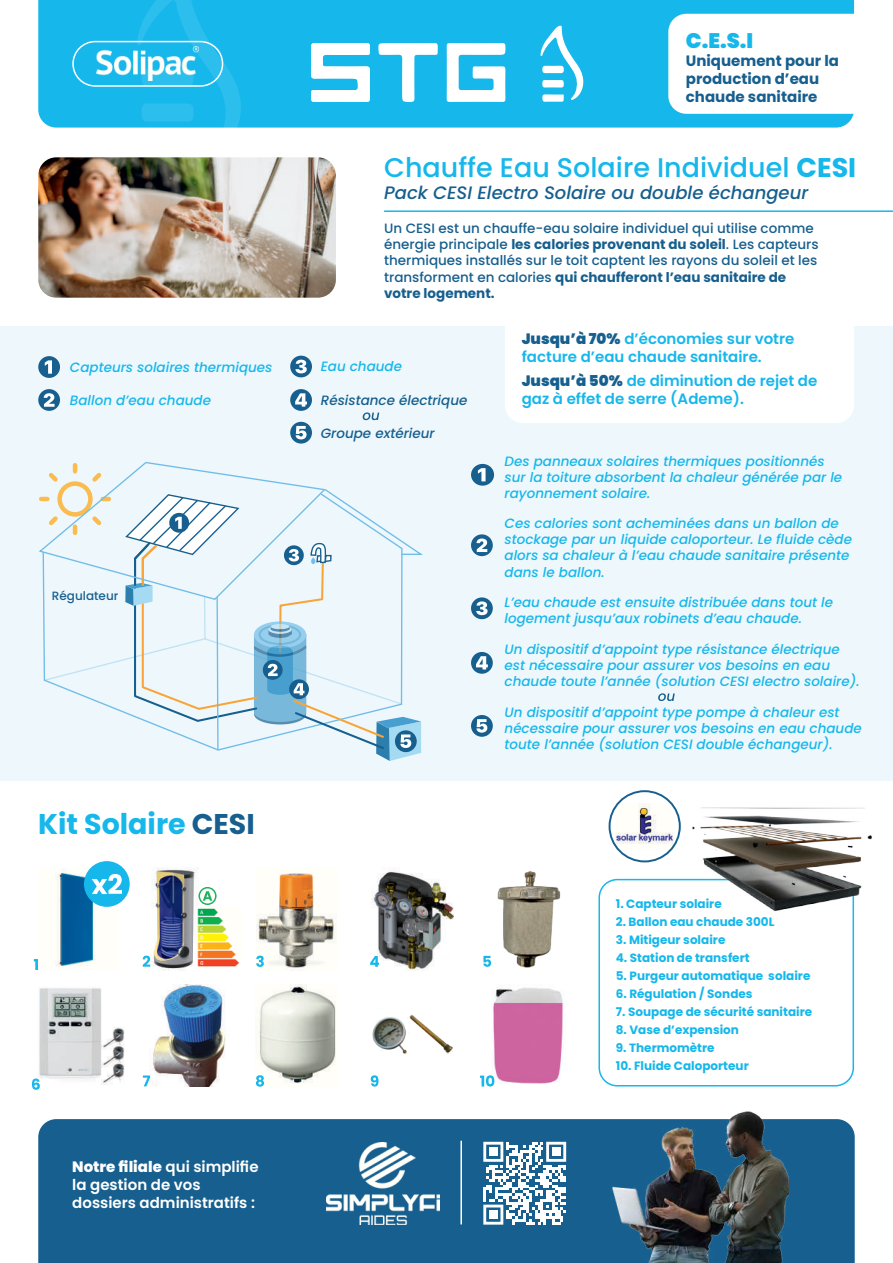
<style>
.page{position:relative;width:893px;height:1263px;background:#fff}
.page>*{position:absolute;margin:0;border:0;box-sizing:border-box;transform-origin:0 0}
.t1{font:700 28.5px "Poppins";color:#16b7eb}
.t2{font:500 27px "Poppins";color:#16b7eb}
.t3{font:900 21px "Poppins";color:#16b7eb}
.t4{font:italic 500 18px "Poppins";color:#165f8e}
.t5{font:600 15px/18px "Poppins";color:#16b7eb}
.t6{font:600 15px/18px "Poppins";color:#fff}
.t7{font:700 15px/18px "Poppins";color:#165f8e}
.t8{font:italic 500 13.5px/16.2px "Poppins";color:#16b7eb}
.t9{font:500 13.5px/16.2px "Poppins";color:#165f8e}
.t10{font:italic 500 13.5px "Poppins";color:#165f8e}
.t11{font:700 12px "Poppins";color:#16b7eb}
.t12{font:500 12px "Poppins";color:#165f8e}
.s1{color:#165f8e}
.s2{font-weight:800}
.s3{font-weight:700}
.s4{font-weight:900;color:#165f8e}
</style>
<div class="page">
<div style="left:38px;top:0;width:816px;height:128px;background:#16b7eb"></div>
<div style="left:0;top:327px;width:893px;height:454px;background:#eef8fc"></div>
<hr style="left:384px;top:210px;width:509px;height:2px;background:#16b7eb">
<div style="left:598px;top:879px;width:256px;height:207px;border:2px solid #16b7eb;border-radius:18px"></div>
<svg style="left:668px;top:14px;width:186px;height:100px"></svg>
<img style="left:38px;top:157px;width:298px;height:141px">
<img style="left:39px;top:988px;width:86px;height:96px">
<img style="left:150px;top:984px;width:76px;height:102px">
<img style="left:256px;top:984px;width:80px;height:100px">
<img style="left:372px;top:1014px;width:81px;height:40px">
<img style="left:493px;top:987px;width:71px;height:97px">
<div style="left:38px;top:356px;width:22px;height:22px;background:#165f8e;border-radius:50%"></div>
<svg style="left:45px;top:360px;width:7px;height:14px"></svg>
<div style="left:290px;top:356px;width:22px;height:21px;background:#165f8e;border-radius:50%"></div>
<svg style="left:295px;top:360px;width:12px;height:13px"></svg>
<div style="left:38px;top:389px;width:22px;height:22px;background:#165f8e;border-radius:50%"></div>
<svg style="left:44px;top:393px;width:11px;height:14px"></svg>
<div style="left:290px;top:389px;width:22px;height:22px;background:#165f8e;border-radius:50%"></div>
<svg style="left:295px;top:393px;width:12px;height:14px"></svg>
<img style="left:658px;top:793px;width:214px;height:139px">
<svg style="left:137px;top:0;width:105px;height:158px"></svg>
<svg style="left:447px;top:43px;width:59px;height:59px"></svg>
<svg style="left:378px;top:43px;width:61px;height:59px"></svg>
<svg style="left:540px;top:25px;width:44px;height:78px"></svg>
<svg style="left:310px;top:43px;width:61px;height:59px"></svg>
<div style="left:72px;top:41px;width:151px;height:46px;border:2px solid #fff;border-radius:22px"></div>
<img style="left:97px;top:47px;width:102px;height:34px">
<div style="left:505px;top:309px;width:349px;height:114px;background:#fff;border-radius:18px"></div>
<svg style="left:609px;top:791px;width:71px;height:70px"></svg>
<img style="left:616px;top:803px;width:58px;height:46px">
<div style="left:609px;top:790px;width:72px;height:72px;border:2px solid #165f8e;border-radius:50%"></div>
<div style="left:471px;top:464px;width:23px;height:22px;background:#165f8e;border-radius:50%"></div>
<svg style="left:478px;top:468px;width:8px;height:13px"></svg>
<div style="left:471px;top:534px;width:22px;height:22px;background:#165f8e;border-radius:50%"></div>
<svg style="left:476px;top:538px;width:11px;height:14px"></svg>
<svg style="left:471px;top:597px;width:22px;height:22px"></svg>
<svg style="left:476px;top:601px;width:12px;height:14px"></svg>
<div style="left:471px;top:652px;width:22px;height:22px;background:#165f8e;border-radius:50%"></div>
<svg style="left:476px;top:656px;width:12px;height:13px"></svg>
<svg style="left:290px;top:422px;width:22px;height:22px"></svg>
<svg style="left:296px;top:426px;width:11px;height:13px"></svg>
<div style="left:471px;top:715px;width:22px;height:22px;background:#165f8e;border-radius:50%"></div>
<svg style="left:476px;top:719px;width:11px;height:14px"></svg>
<svg style="left:363px;top:412px;width:16px;height:8px"></svg>
<svg style="left:658px;top:693px;width:17px;height:8px"></svg>
<svg style="left:32px;top:1078px;width:8px;height:12px"></svg>
<svg style="left:143px;top:1075px;width:7px;height:11px"></svg>
<svg style="left:256px;top:1075px;width:8px;height:12px"></svg>
<svg style="left:371px;top:1075px;width:7px;height:11px"></svg>
<svg style="left:480px;top:1075px;width:14px;height:11px"></svg>
<img style="left:55px;top:868px;width:63px;height:99px">
<img style="left:153px;top:868px;width:45px;height:102px">
<img style="left:371px;top:871px;width:83px;height:99px">
<img style="left:497px;top:871px;width:64px;height:97px">
<div style="left:84px;top:861px;width:46px;height:46px;background:#16b7eb;border-radius:50%"></div>
<svg style="left:92px;top:874px;width:30px;height:20px"></svg>
<img style="left:198px;top:908px;width:42px;height:59px">
<img style="left:256px;top:873px;width:81px;height:96px">
<svg style="left:203px;top:891px;width:9px;height:10px"></svg>
<div style="left:198px;top:887px;width:19px;height:18px;border:2px solid #21b15f;border-radius:50%"></div>
<svg style="left:34px;top:959px;width:4px;height:11px"></svg>
<svg style="left:370px;top:956px;width:9px;height:11px"></svg>
<svg style="left:483px;top:956px;width:8px;height:11px"></svg>
<svg style="left:143px;top:955px;width:7px;height:12px"></svg>
<svg style="left:256px;top:955px;width:8px;height:12px"></svg>
<svg style="left:39px;top:462px;width:384px;height:299px"></svg>
<div style="left:38px;top:1119px;width:817px;height:144px;background:#165f8e"></div>
<svg style="left:483px;top:1142px;width:69px;height:83px"></svg>
<div style="left:489px;top:1147px;width:9px;height:9px;background:#fff"></div>
<div style="left:489px;top:1210px;width:9px;height:9px;background:#fff"></div>
<img style="left:327px;top:1142px;width:112px;height:82px">
<hr style="left:460px;top:1141px;width:2px;height:83px;background:#fff">
<img style="left:552px;top:1111px;width:237px;height:152px">
<p class="t8" style="left:70px;top:359px;width:204px">Capteurs solaires thermiques</p>
<p class="t8" style="left:70px;top:392px;width:143px">Ballon d’eau chaude</p>
<p class="t12" style="left:52px;top:589px;width:68px">Régulateur</p>
<h1 class="t1" style="left:38px;top:807px;width:218px">Kit Solaire <span class="s1">CESI</span></h1>
<p class="t6" style="left:72px;top:1158px;width:188px"><span class="s2">Notre filiale</span> qui simplifie la gestion de vos dossiers administratifs :</p>
<h3 class="t3" style="left:686px;top:28px;width:69px">C.E.S.I</h3>
<p class="t7" style="left:686px;top:52px;width:155px">Uniquement pour la production d’eau chaude sanitaire</p>
<h2 class="t2" style="left:384px;top:152px;width:474px">Chauffe Eau Solaire Individuel <span class="s3">CESI</span></h2>
<h3 class="t4" style="left:384px;top:182px;width:426px">Pack CESI Electro Solaire ou double échangeur</h3>
<p class="t9" style="left:384px;top:220px;width:436px">Un CESI est un chauffe-eau solaire individuel qui utilise comme énergie principale <span class="s3">les calories provenant du soleil</span>. Les capteurs thermiques installés sur le toit captent les rayons du soleil et les transforment en calories <span class="s3">qui chaufferont l’eau sanitaire de votre logement.</span></p>
<p class="t8" style="left:321px;top:359px;width:83px">Eau chaude</p>
<p class="t10" style="left:321px;top:392px;width:148px">Résistance électrique</p>
<p class="t10" style="left:321px;top:425px;width:115px">Groupe extérieur</p>
<p class="t5" style="left:522px;top:330px;width:274px"><span class="s4">Jusqu’à 70%</span> d’économies sur votre facture d’eau chaude sanitaire.</p>
<p class="t5" style="left:522px;top:372px;width:297px"><span class="s4">Jusqu’à 50%</span> de diminution de rejet de gaz à effet de serre (Ademe).</p>
<p class="t8" style="left:505px;top:453px;width:339px">Des panneaux solaires thermiques positionnés sur la toiture absorbent la chaleur générée par le rayonnement solaire.</p>
<p class="t8" style="left:505px;top:515px;width:349px">Ces calories sont acheminées dans un ballon de stockage par un liquide caloporteur. Le fluide cède alors sa chaleur à l’eau chaude sanitaire présente dans le ballon.</p>
<p class="t8" style="left:505px;top:594px;width:330px">L’eau chaude est ensuite distribuée dans tout le logement jusqu’aux robinets d’eau chaude.</p>
<p class="t8" style="left:505px;top:641px;width:357px">Un dispositif d’appoint type résistance électrique est nécessaire pour assurer vos besoins en eau chaude toute l’année (solution CESI electro solaire).</p>
<p class="t8" style="left:505px;top:704px;width:359px">Un dispositif d’appoint type pompe à chaleur est nécessaire pour assurer vos besoins en eau chaude toute l’année (solution CESI double échangeur).</p>
<p class="t11" style="left:616px;top:897px;width:108px">1. Capteur solaire</p>
<p class="t11" style="left:616px;top:915px;width:160px">2. Ballon eau chaude 300L</p>
<p class="t11" style="left:616px;top:933px;width:111px">3. Mitigeur solaire</p>
<p class="t11" style="left:616px;top:951px;width:135px">4. Station de transfert</p>
<p class="t11" style="left:616px;top:969px;width:196px">5. Purgeur automatique solaire</p>
<p class="t11" style="left:616px;top:987px;width:138px">6. Régulation / Sondes</p>
<p class="t11" style="left:616px;top:1005px;width:198px">7. Soupage de sécurité sanitaire</p>
<p class="t11" style="left:616px;top:1022px;width:125px">8. Vase d’expension</p>
<p class="t11" style="left:616px;top:1040px;width:100px">9. Thermomètre</p>
<p class="t11" style="left:616px;top:1058px;width:134px">10. Fluide Caloporteur</p>
</div>
